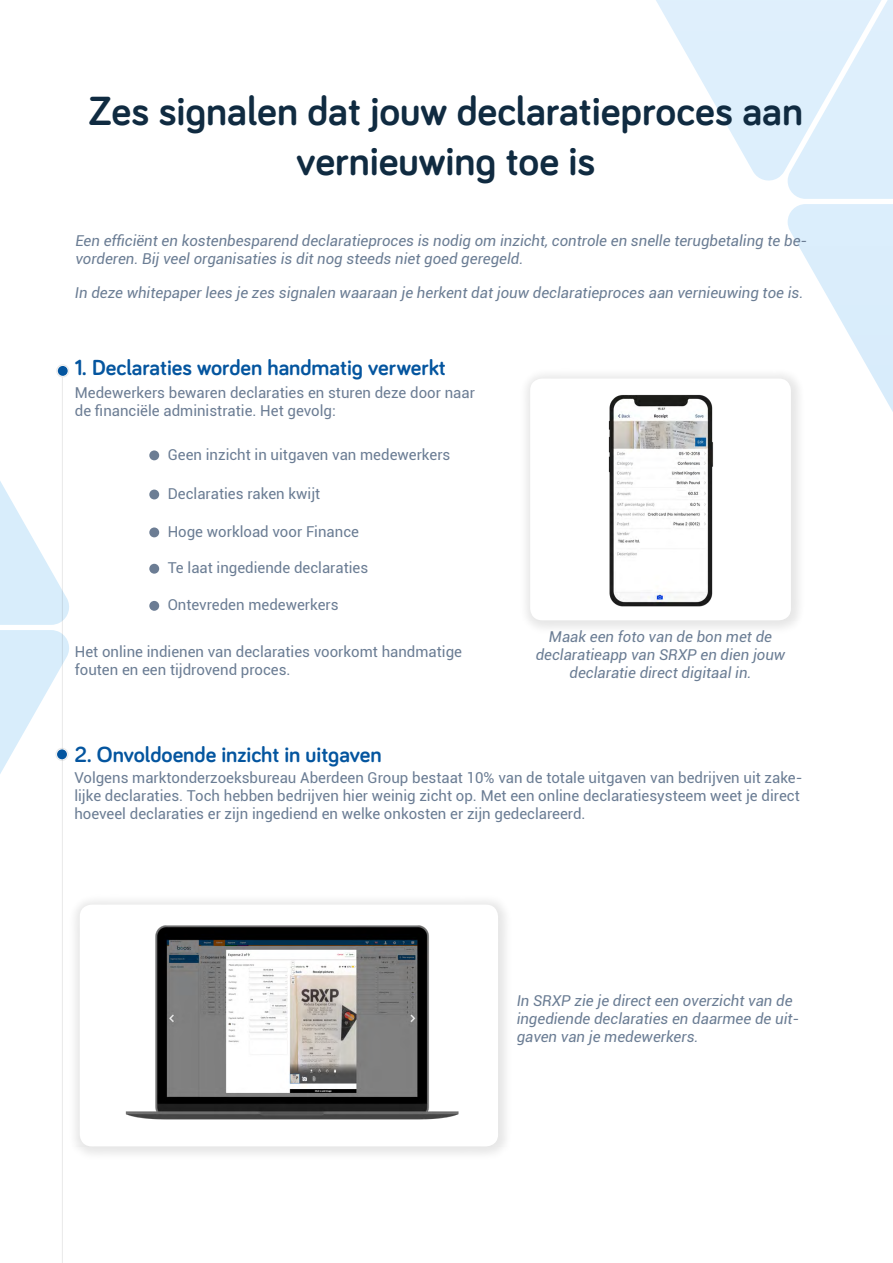
<style>
.page{position:relative;width:893px;height:1263px;background:#fff}
.page>*{position:absolute;margin:0;border:0;box-sizing:border-box;transform-origin:0 0}
.t1{font:700 42px/50.4px "Bariol";color:#102b41;text-align:center}
.t2{font:700 22.5px "Bariol";color:#04559f}
.t3{font:15px/18px "Roboto";color:#6b7d94}
.t4{font:italic 15px/18px "Roboto";color:#6b7d94}
.t5{font:15px/18px "Roboto";color:#6c7d94}
</style>
<div class="page">
<svg style="left:656px;top:0;width:237px;height:412px"></svg>
<svg style="left:0;top:481px;width:69px;height:293px"></svg>
<div style="left:56px;top:364px;width:13px;height:13px;border:1px solid #1c1c1b;border-radius:50%"></div>
<div style="left:58px;top:366px;width:10px;height:10px;background:#04559f;border-radius:50%"></div>
<hr style="left:62px;top:377px;width:1px;height:886px;background:#1c1c1b">
<div style="left:55px;top:748px;width:14px;height:13px;border:1px solid #1c1c1b;border-radius:50%"></div>
<div style="left:57px;top:749px;width:10px;height:10px;background:#04559f;border-radius:50%"></div>
<div style="left:518px;top:367px;width:288px;height:269px;background:#000;opacity:.1"></div>
<div style="left:530px;top:379px;width:261px;height:241px;background:#fff;border-radius:12px"></div>
<img style="left:608px;top:394px;width:106px;height:213px">
<div style="left:67px;top:893px;width:445px;height:269px;background:#f5f5f5"></div>
<div style="left:80px;top:905px;width:418px;height:241px;background:#fff;border-radius:12px"></div>
<img style="left:125px;top:925px;width:334px;height:195px">
<div style="left:149px;top:450px;width:10px;height:10px;background:#6c7d94;border-radius:50%"></div>
<div style="left:149px;top:490px;width:10px;height:9px;background:#6c7d94;border-radius:50%"></div>
<div style="left:149px;top:527px;width:10px;height:10px;background:#6c7d94;border-radius:50%"></div>
<div style="left:149px;top:564px;width:10px;height:10px;background:#6c7d94;border-radius:50%"></div>
<div style="left:149px;top:601px;width:10px;height:10px;background:#6c7d94;border-radius:50%"></div>
<h1 class="t1" style="left:89px;top:84px;width:716px">Zes signalen dat jouw declaratieproces aan vernieuwing toe is</h1>
<p class="t4" style="left:75px;top:231px;width:733px">Een efficiënt en kostenbesparend declaratieproces is nodig om inzicht, controle en snelle terugbetaling te be&shy;vorderen. Bij veel organisaties is dit nog steeds niet goed geregeld.</p>
<p class="t4" style="left:75px;top:283px;width:730px">In deze whitepaper lees je zes signalen waaraan je herkent dat jouw declaratieproces aan vernieuwing toe is.</p>
<h2 class="t2" style="left:75px;top:352px;width:372px">1. Declaraties worden handmatig verwerkt</h2>
<p class="t5" style="left:75px;top:383px;width:402px">Medewerkers bewaren declaraties en sturen deze door naar de financiële administratie. Het gevolg:</p>
<p class="t3" style="left:168px;top:445px;width:284px">Geen inzicht in uitgaven van medewerkers</p>
<p class="t3" style="left:168px;top:484px;width:154px">Declaraties raken kwijt</p>
<p class="t3" style="left:168px;top:522px;width:193px">Hoge workload voor Finance</p>
<p class="t3" style="left:168px;top:558px;width:202px">Te laat ingediende declaraties</p>
<p class="t3" style="left:168px;top:595px;width:172px">Ontevreden medewerkers</p>
<p class="t3" style="left:75px;top:642px;width:389px">Het online indienen van declaraties voorkomt handmatige fouten en een tijdrovend proces.</p>
<p class="t4" style="left:536px;top:628px;width:251px;text-align:center">Maak een foto van de bon met de declaratieapp van SRXP en dien jouw declaratie direct digitaal in.</p>
<h2 class="t2" style="left:74px;top:739px;width:309px">2. Onvoldoende inzicht in uitgaven</h2>
<p class="t3" style="left:74px;top:768px;width:730px">Volgens marktonderzoeksbureau Aberdeen Group bestaat 10% van de totale uitgaven van bedrijven uit zake&shy;lijke declaraties. Toch hebben bedrijven hier weinig zicht op. Met een online declaratiesysteem weet je direct hoeveel declaraties er zijn ingediend en welke onkosten er zijn gedeclareerd.</p>
<p class="t4" style="left:517px;top:991px;width:284px">In SRXP zie je direct een overzicht van de ingediende declaraties en daarmee de uit&shy;gaven van je medewerkers.</p>
</div>
